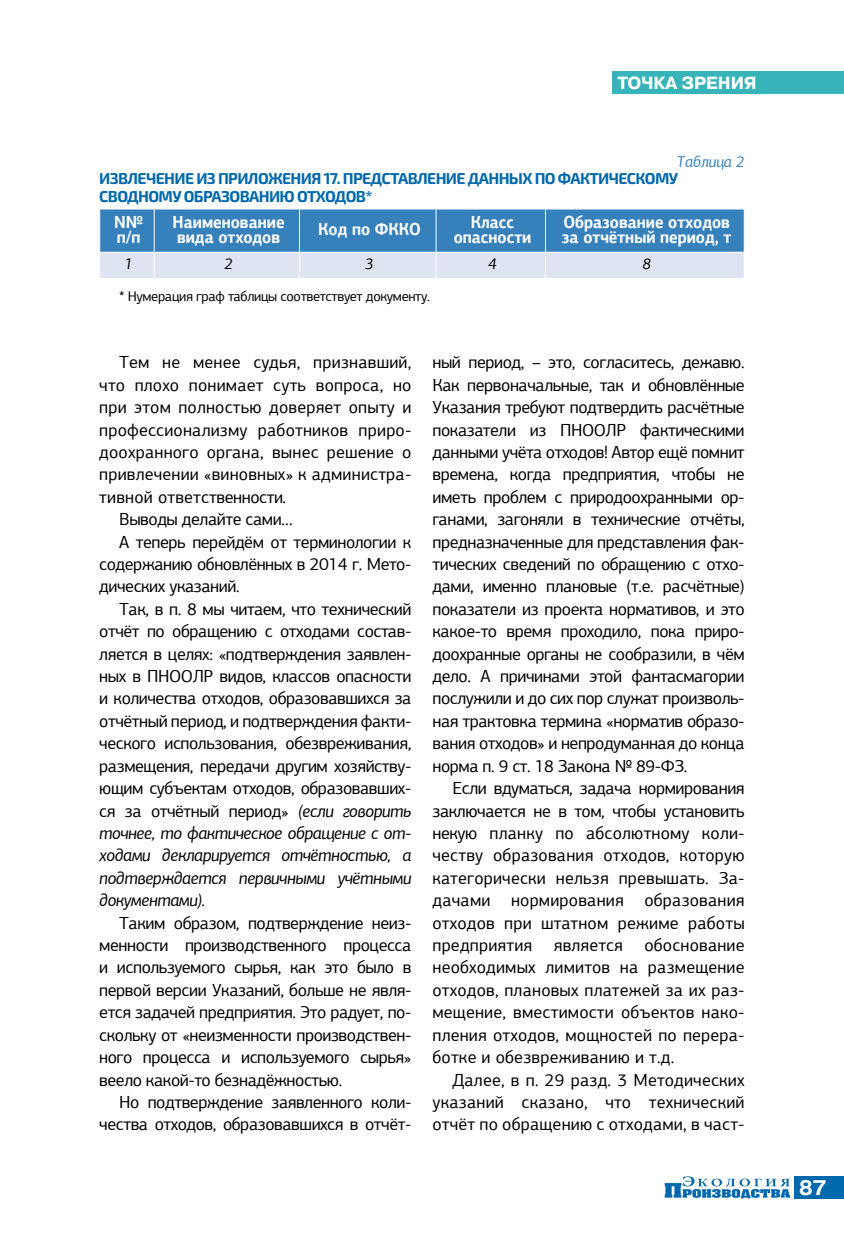
<style>
.page{position:relative;width:844px;height:1241px;background:#fff}
.page>*{position:absolute;margin:0;border:0;box-sizing:border-box;transform-origin:0 0}
.t1{font:700 21px "Pragmatica C";color:#fff}
.t2{font:17.5px/22.4px "PF Agora Sans Pro";letter-spacing:-.025em;color:#000;text-align:justify}
.t3{font:17.5px "PF Agora Sans Pro";letter-spacing:.01em;color:#000}
.t4{font:italic 17.5px "PF Agora Sans Pro";letter-spacing:-.025em;color:#000}
.t5{font:700 17.5px/15.8px "PF Agora Sans Pro";color:#fff;scale:.9 1}
.t6{font:700 17.5px "Pragmatica C";color:#fff}
.t7{font:700 15.75px/17.5px "Exo 2.0";letter-spacing:-.04em;color:#0068ac}
.t8{font:italic 15.75px "PF Agora Sans Pro";color:#3680bc}
.t9{font:italic 15.75px "PF Agora Sans Pro";color:#000}
.t10{font:14px "PF Agora Sans Pro";letter-spacing:-.025em;color:#000}
.s1{font-style:italic}
</style>
<div class="page">
<div style="left:794px;top:1176px;width:49px;height:22px;background:#0068ac"></div>
<svg style="left:664px;top:1176px;width:126px;height:22px"></svg>
<svg style="left:100px;top:209px;width:644px;height:69px;background:#76a6d0"></svg>
<hr style="left:99px;top:252px;width:55px;height:1px;background:#fff">
<hr style="left:154px;top:209px;width:1px;height:43px;background:#fff">
<hr style="left:154px;top:252px;width:145px;height:1px;background:#fff">
<hr style="left:299px;top:209px;width:1px;height:43px;background:#fff">
<hr style="left:299px;top:252px;width:137px;height:1px;background:#fff">
<hr style="left:435px;top:209px;width:1px;height:43px;background:#fff">
<hr style="left:436px;top:252px;width:109px;height:1px;background:#fff">
<hr style="left:545px;top:209px;width:1px;height:43px;background:#fff">
<hr style="left:743px;top:209px;width:1px;height:43px;background:#fff">
<hr style="left:545px;top:252px;width:199px;height:1px;background:#fff">
<div style="left:612px;top:71px;width:231px;height:22px;background:#36b4ba"></div>
<p class="t6" style="left:617px;top:73px;width:141px">точка зрения</p>
<p class="t8" style="left:676px;top:152px;width:70px">Таблица 2</p>
<p class="t7" style="left:99px;top:170px;width:580px">ИЗВЛЕЧЕНИЕ ИЗ ПРИЛОЖЕНИЯ 17. ПРЕДСТАВЛЕНИЕ ДАННЫХ ПО ФАКТИЧЕСКОМУ<br>СВОДНОМУ ОБРАЗОВАНИЮ ОТХОДОВ*</p>
<p class="t5" style="left:114px;top:213px;width:34px">N№ п/п</p>
<p class="t5" style="left:173px;top:213px;width:126px">Наименование вида отходов</p>
<p class="t5" style="left:318px;top:221px;width:115px">Код по ФККО</p>
<p class="t5" style="left:453px;top:213px;width:88px;text-align:center">Класс опасности</p>
<p class="t5" style="left:562px;top:213px;width:190px">Образование отходов за отчётный период, т</p>
<p class="t9" style="left:124px;top:254px;width:10px">1</p>
<p class="t9" style="left:224px;top:254px;width:10px">2</p>
<p class="t9" style="left:365px;top:254px;width:10px">3</p>
<p class="t9" style="left:488px;top:254px;width:10px">4</p>
<p class="t9" style="left:642px;top:254px;width:10px">8</p>
<p class="t10" style="left:119px;top:288px;width:312px">* Нумерация граф таблицы соответствует документу.</p>
<p class="t3" style="left:119px;top:352px;width:294px">Тем не менее судья, признавший,</p>
<p class="t3" style="left:99px;top:374px;width:313px">что плохо понимает суть вопроса, но</p>
<p class="t3" style="left:99px;top:396px;width:313px">при этом полностью доверяет опыту и</p>
<p class="t3" style="left:99px;top:419px;width:313px">профессионализму работников приро-</p>
<p class="t3" style="left:99px;top:441px;width:313px">доохранного органа, вынес решение о</p>
<p class="t3" style="left:99px;top:464px;width:313px">привлечении «виновных» к администра-</p>
<p class="t3" style="left:99px;top:486px;width:188px">тивной ответственности.</p>
<p class="t2" style="left:119px;top:508px;width:175px">Выводы делайте сами…</p>
<p class="t2" style="left:119px;top:530px;width:294px">А теперь перейдём от терминологии к</p>
<p class="t2" style="left:99px;top:552px;width:313px">содержанию обновлённых в 2014 г. Мето-</p>
<p class="t2" style="left:99px;top:575px;width:142px">дических указаний.</p>
<p class="t2" style="left:119px;top:597px;width:294px">Так, в п. 8 мы читаем, что технический</p>
<p class="t2" style="left:99px;top:620px;width:313px">отчёт по обращению с отходами состав-</p>
<p class="t2" style="left:99px;top:642px;width:313px">ляется в целях: «подтверждения заявлен-</p>
<p class="t2" style="left:99px;top:664px;width:313px">ных в ПНООЛР видов, классов опасности</p>
<p class="t2" style="left:99px;top:687px;width:313px">и количества отходов, образовавшихся за</p>
<p class="t2" style="left:99px;top:709px;width:313px">отчётный период, и подтверждения факти-</p>
<p class="t2" style="left:99px;top:732px;width:313px">ческого использования, обезвреживания,</p>
<p class="t2" style="left:99px;top:754px;width:313px">размещения, передачи другим хозяйству-</p>
<p class="t2" style="left:99px;top:776px;width:313px">ющим субъектам отходов, образовавших-</p>
<p class="t2" style="left:99px;top:799px;width:313px">ся за отчётный период» <span class="s1">(если говорить</span></p>
<p class="t4" style="left:99px;top:822px;width:313px">точнее, то фактическое обращение с от-</p>
<p class="t4" style="left:99px;top:844px;width:313px">ходами декларируется отчётностью, а</p>
<p class="t4" style="left:99px;top:867px;width:313px">подтверждается первичными учётными</p>
<p class="t4" style="left:99px;top:889px;width:107px">документами).</p>
<p class="t2" style="left:99px;top:911px;width:313px;text-indent:20px">Таким образом, подтверждение неиз&shy;менности производственного процесса и используемого сырья, как это было в первой версии Указаний, больше не явля&shy;ется задачей предприятия. Это радует, по&shy;скольку от «неизменности производствен&shy;ного процесса и используемого сырья» веело какой-то безнадёжностью.</p>
<p class="t2" style="left:99px;top:1090px;width:313px;text-align:right">Но подтверждение заявленного коли&shy;чества отходов, образовавшихся в отчёт-</p>
<p class="t2" style="left:432px;top:351px;width:313px">ный период, – это, согласитесь, дежавю.<br>Как первоначальные, так и обновлённые Указания требуют подтвердить расчётные показатели из ПНООЛР фактическими данными учёта отходов! Автор ещё помнит времена, когда предприятия, чтобы не иметь проблем с природоохранными ор&shy;ганами, загоняли в технические отчёты, предназначенные для представления фак&shy;тических сведений по обращению с отхо&shy;дами, именно плановые (т.е. расчётные) показатели из проекта нормативов, и это какое-то время проходило, пока приро&shy;доохранные органы не сообразили, в чём дело. А причинами этой фантасмагории послужили и до сих пор служат произволь&shy;ная трактовка термина «норматив образо&shy;вания отходов» и непродуманная до конца норма п. 9 ст. 18 Закона № 89-ФЗ.</p>
<p class="t2" style="left:432px;top:776px;width:313px;text-indent:20px">Если вдуматься, задача нормирования заключается не в том, чтобы установить некую планку по абсолютному коли&shy;честву образования отходов, которую категорически нельзя превышать. За&shy;дачами нормирования образования отходов при штатном режиме работы предприятия является обоснование необходимых лимитов на размещение отходов, плановых платежей за их раз&shy;мещение, вместимости объектов нако&shy;пления отходов, мощностей по перера&shy;ботке и обезвреживанию и т.д.</p>
<p class="t2" style="left:432px;top:1068px;width:313px;text-indent:20px">Далее, в п. 29 разд. 3 Методических указаний сказано, что технический отчёт по обращению с отходами, в част-</p>
<p class="t1" style="left:799px;top:1176px;width:29px">87</p>
</div>
